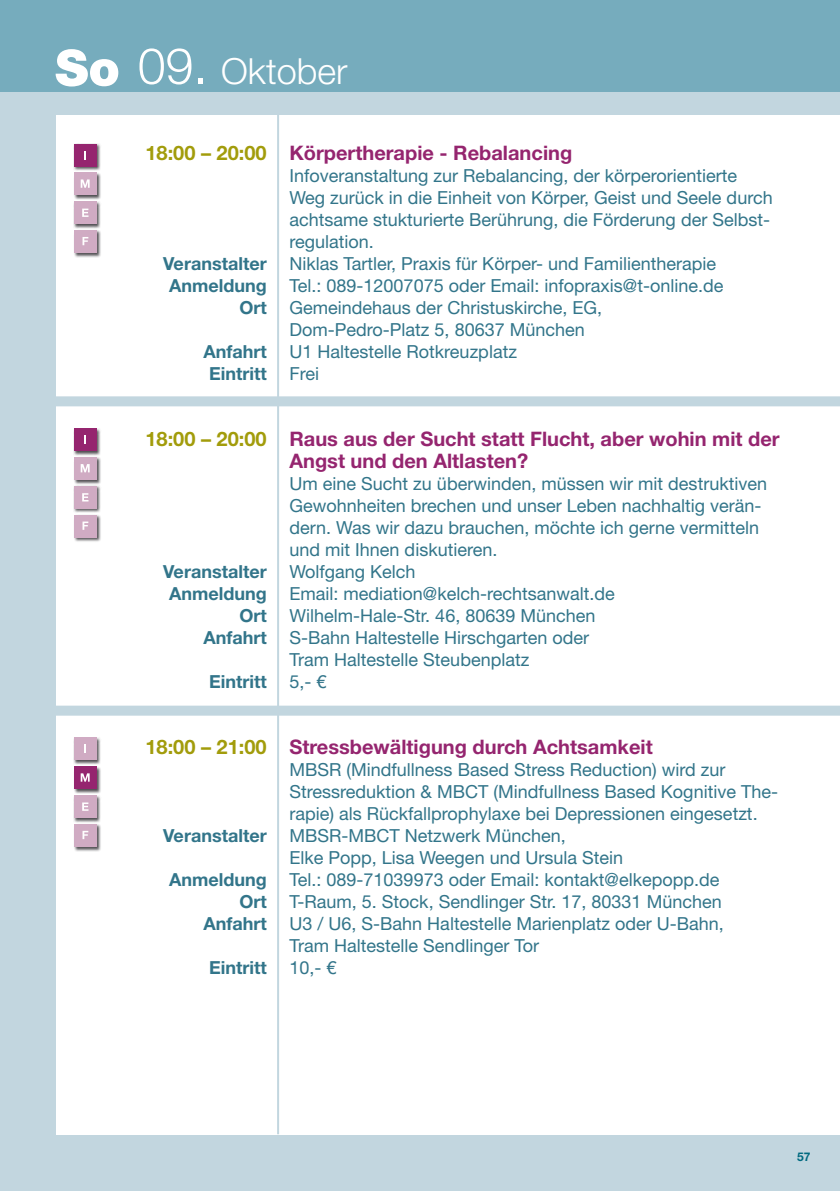
<style>
.page{position:relative;width:840px;height:1191px;background:#fff}
.page>*{position:absolute;margin:0;border:0;box-sizing:border-box;transform-origin:0 0}
.t1{font:300 36px "Helvetica Neue";color:#fff}
.t2{font:700 20px/22px "Helvetica Neue";color:#95256f}
.t3{font:700 20px "Helvetica Neue";color:#a29c0b}
.t4{font:18px/22px "Helvetica Neue";color:#32758a}
.t5{font:700 18px/22px "Helvetica Neue";color:#32758a;text-align:right}
.t6{font:700 12px "Helvetica Neue";color:#006a80}
.s1{font-weight:900;font-size:50px}
.s2{font-size:50px}
.s3{font-style:inherit}
</style>
<div class="page">
<div style="left:0;top:0;width:839px;height:1191px;background:#76acbd"></div>
<div style="left:0;top:93px;width:839px;height:1098px;background:#c2d6df"></div>
<div style="left:57px;top:116px;width:782px;height:1018px;background:#fff"></div>
<hr style="left:277px;top:102px;width:2px;height:1032px;background:#c2d6df">
<div style="left:23px;top:396px;width:816px;height:10px;background:#c2d6df"></div>
<div style="left:23px;top:705px;width:816px;height:10px;background:#c2d6df"></div>
<div style="left:73px;top:427px;width:28px;height:29px;background:#1a171c;opacity:.75"></div>
<div style="left:74px;top:428px;width:22px;height:23px;background:#95256f"></div>
<svg style="left:84px;top:435px;width:2px;height:9px"></svg>
<div style="left:73px;top:456px;width:28px;height:28px;background:#1a171c;opacity:.75"></div>
<div style="left:74px;top:457px;width:22px;height:23px;background:#d0abc3"></div>
<svg style="left:81px;top:464px;width:9px;height:8px"></svg>
<div style="left:73px;top:485px;width:28px;height:28px;background:#1a171c;opacity:.75"></div>
<div style="left:74px;top:486px;width:22px;height:23px;background:#d0abc3"></div>
<svg style="left:82px;top:493px;width:6px;height:8px"></svg>
<div style="left:73px;top:514px;width:28px;height:28px;background:#1a171c;opacity:.75"></div>
<div style="left:74px;top:515px;width:22px;height:22px;background:#d0abc3"></div>
<svg style="left:82px;top:521px;width:6px;height:9px"></svg>
<div style="left:73px;top:737px;width:28px;height:28px;background:#1a171c;opacity:.75"></div>
<div style="left:74px;top:737px;width:22px;height:23px;background:#d0abc3"></div>
<svg style="left:84px;top:745px;width:2px;height:8px"></svg>
<div style="left:73px;top:765px;width:28px;height:29px;background:#1a171c;opacity:.75"></div>
<div style="left:74px;top:766px;width:22px;height:23px;background:#95256f"></div>
<svg style="left:81px;top:773px;width:9px;height:8px"></svg>
<div style="left:73px;top:794px;width:28px;height:28px;background:#1a171c;opacity:.75"></div>
<div style="left:74px;top:795px;width:22px;height:23px;background:#d0abc3"></div>
<svg style="left:82px;top:802px;width:6px;height:9px"></svg>
<div style="left:73px;top:823px;width:28px;height:28px;background:#1a171c;opacity:.75"></div>
<div style="left:74px;top:824px;width:22px;height:23px;background:#d0abc3"></div>
<svg style="left:82px;top:831px;width:6px;height:8px"></svg>
<div style="left:73px;top:143px;width:28px;height:28px;background:#1a171c;opacity:.75"></div>
<div style="left:74px;top:144px;width:22px;height:22px;background:#95256f"></div>
<svg style="left:84px;top:151px;width:2px;height:8px"></svg>
<div style="left:73px;top:172px;width:28px;height:28px;background:#1a171c;opacity:.75"></div>
<div style="left:74px;top:173px;width:22px;height:22px;background:#d0abc3"></div>
<svg style="left:81px;top:179px;width:9px;height:9px"></svg>
<div style="left:73px;top:201px;width:28px;height:28px;background:#1a171c;opacity:.75"></div>
<div style="left:74px;top:201px;width:22px;height:23px;background:#d0abc3"></div>
<svg style="left:82px;top:209px;width:6px;height:8px"></svg>
<div style="left:73px;top:230px;width:28px;height:28px;background:#1a171c;opacity:.75"></div>
<div style="left:74px;top:230px;width:22px;height:23px;background:#d0abc3"></div>
<svg style="left:82px;top:237px;width:6px;height:8px"></svg>
<h1 class="t1" style="left:55px;top:49px;width:294px"><span class="s1">So</span> <span class="s2">09.</span> Oktober</h1>
<p class="t3" style="left:145px;top:140px;width:123px">18:00 – 20:00</p>
<p class="t5" style="left:163px;top:252px;width:105px">Veranstalter<br>Anmeldung<br>Ort</p>
<p class="t5" style="left:203px;top:340px;width:65px;text-align:center">Anfahrt<br>Eintritt</p>
<p class="t3" style="left:145px;top:426px;width:123px">18:00 – 20:00</p>
<p class="t5" style="left:163px;top:560px;width:105px">Veranstalter<br>Anmeldung<br>Ort<br>Anfahrt</p>
<p class="t5" style="left:209px;top:670px;width:59px">Eintritt</p>
<p class="t3" style="left:145px;top:734px;width:123px">18:00 – 21:00</p>
<p class="t5" style="left:163px;top:824px;width:105px">Veranstalter</p>
<p class="t5" style="left:169px;top:868px;width:99px">Anmeldung<br>Ort<br>Anfahrt</p>
<p class="t5" style="left:209px;top:956px;width:59px">Eintritt</p>
<p class="t2" style="left:289px;top:141px;width:284px">Körpertherapie - Rebalancing</p>
<p class="t4" style="left:289px;top:164px;width:484px">Infoveranstaltung zur Rebalancing, der körperorientierte Weg zurück in die Einheit von Körper, Geist und Seele durch achtsame stukturierte Berührung, die Förderung der Selbst&shy;regulation.<br>Niklas Tartler, Praxis für Körper- und Familientherapie<br>Tel.: 089-12007075 oder Email: infopraxis@t-online.de Gemeindehaus der Christuskirche, EG,<br>Dom-Pedro-Platz 5, 80637 München<br>U1 Haltestelle Rotkreuzplatz<br>Frei</p>
<p class="t2" style="left:289px;top:427px;width:491px">Raus aus der Sucht statt Flucht, aber wohin mit der<br>Angst und den Altlasten?</p>
<p class="t4" style="left:289px;top:472px;width:479px">Um eine Sucht zu überwinden, müssen wir mit destruktiven Gewohnheiten brechen und unser Leben nachhaltig verän&shy;dern. Was wir dazu brauchen, möchte ich gerne vermitteln und mit Ihnen diskutieren.<br>Wolfgang Kelch<br>Email: mediation@kelch-rechtsanwalt.de<br>Wilhelm-Hale-Str. 46, 80639 München<br>S-Bahn Haltestelle Hirschgarten oder<br>Tram Haltestelle Steubenplatz<br>5,- <span class="s3">€</span></p>
<p class="t2" style="left:289px;top:735px;width:364px">Stressbewältigung durch Achtsamkeit</p>
<p class="t4" style="left:289px;top:758px;width:490px">MBSR (Mindfullness Based Stress Reduction) wird zur Stressreduktion &amp; MBCT (Mindfullness Based Kognitive The&shy;rapie) als Rückfallprophylaxe bei Depressionen eingesetzt.<br>MBSR-MBCT Netzwerk München,<br>Elke Popp, Lisa Weegen und Ursula Stein<br>Tel.: 089-71039973 oder Email: kontakt@elkepopp.de T-Raum, 5. Stock, Sendlinger Str. 17, 80331 München<br>U3 / U6, S-Bahn Haltestelle Marienplatz oder U-Bahn,<br>Tram Haltestelle Sendlinger Tor<br>10,- <span class="s3">€</span></p>
<p class="t6" style="left:796px;top:1149px;width:15px">57</p>
</div>
